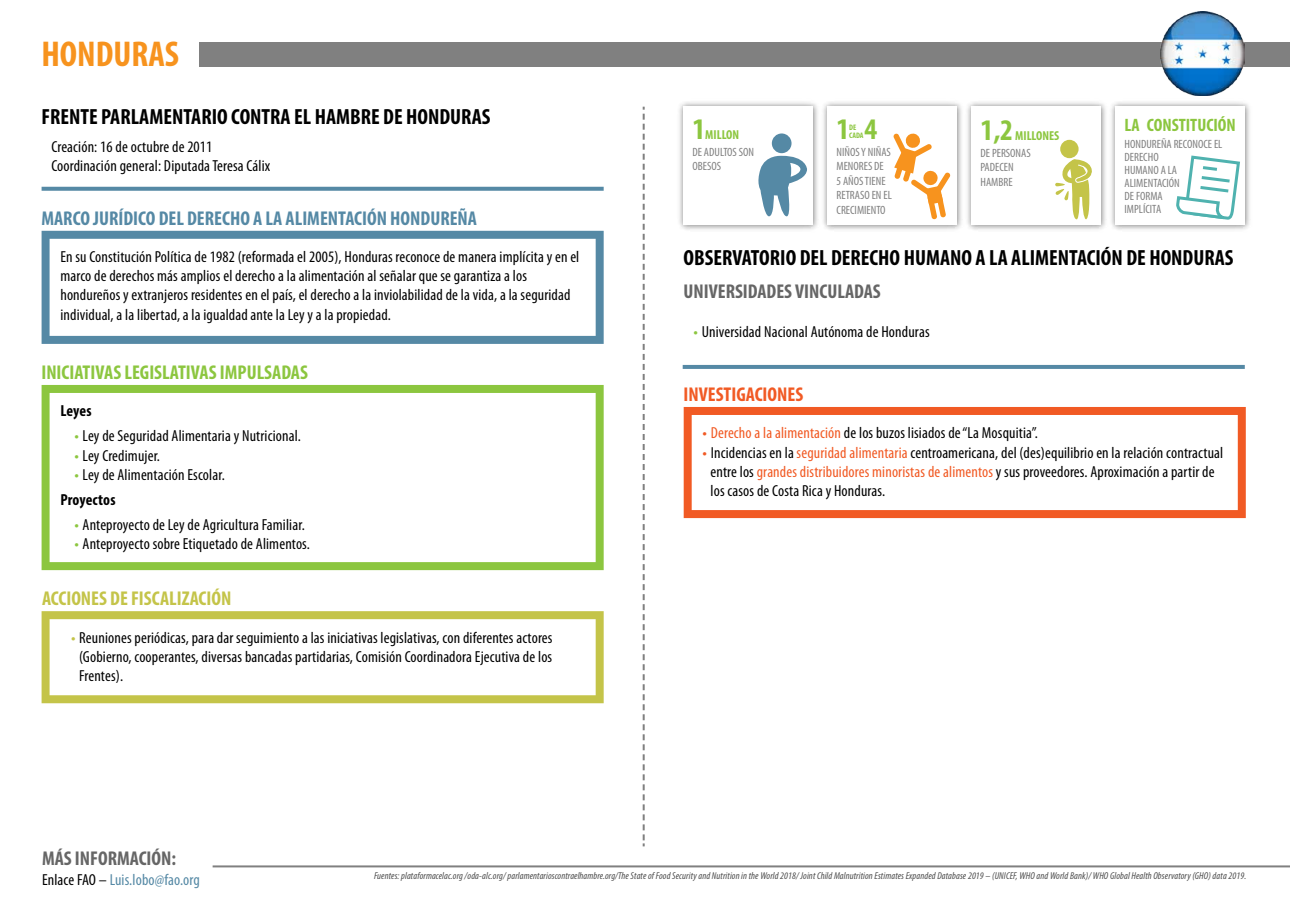
<style>
.page{position:relative;width:1290px;height:908px;background:#fff}
.page>*{position:absolute;margin:0;border:0;box-sizing:border-box;transform-origin:0 0}
.t1{font:700 condensed 36px "Myriad Pro";color:#f7931e}
.t2{font:700 condensed 30px "Myriad Pro";color:#8cc63f}
.t3{font:700 condensed 22px "Myriad Pro";color:#000}
.t4{font:700 condensed 20px "Myriad Pro";color:#5589a5}
.t5{font:700 condensed 20px "Myriad Pro";color:#666}
.t6{font:700 condensed 20px "Myriad Pro";color:#8cc63f}
.t7{font:700 condensed 20px "Myriad Pro";color:#c4c449}
.t8{font:700 condensed 20px "Myriad Pro";color:#f15a24}
.t9{font:700 condensed 18px "Myriad Pro";color:#8cc63f}
.t10{font:condensed 16px/19.2px "Myriad Pro";letter-spacing:.01em;color:#000}
.t11{font:condensed 16px "Myriad Pro";letter-spacing:.01em;color:#5589a5}
.t12{font:700 condensed 16px "Myriad Pro";letter-spacing:.005em;color:#000}
.t13{font:700 condensed 13px "Myriad Pro";color:#8cc63f}
.t14{font:condensed 12px/14.4px "Myriad Pro";color:#808080}
.t15{font:italic condensed 10px "Myriad Pro";letter-spacing:.01em;color:#4d4d4d}
.t16{font:700 condensed 8px "Myriad Pro";color:#8cc63f}
.s1{font-stretch:normal;color:#8cc63f}
.s2{font-weight:700}
.s3{font-stretch:normal;color:#c4c449}
.s4{font-stretch:normal;color:#f15a24}
.s5{color:#f15a24}
.s6{color:#000}
</style>
<div class="page">
<img style="left:679px;top:102px;width:139px;height:128px">
<div style="left:684px;top:107px;width:129px;height:118px;background:#fff"></div>
<div style="left:772px;top:133px;width:19px;height:20px;background:#5589a5;border-radius:50%"></div>
<svg style="left:758px;top:155px;width:49px;height:61px"></svg>
<img style="left:823px;top:102px;width:139px;height:128px">
<div style="left:828px;top:107px;width:129px;height:118px;background:#fff"></div>
<img style="left:967px;top:102px;width:139px;height:128px">
<div style="left:972px;top:107px;width:129px;height:118px;background:#fff"></div>
<img style="left:1111px;top:102px;width:139px;height:128px">
<div style="left:1116px;top:107px;width:129px;height:118px;background:#fff"></div>
<svg style="left:893px;top:133px;width:57px;height:86px"></svg>
<div style="left:1060px;top:140px;width:18px;height:18px;background:#c4c449;border-radius:50%"></div>
<svg style="left:1055px;top:159px;width:37px;height:61px"></svg>
<svg style="left:1176px;top:155px;width:64px;height:65px"></svg>
<div style="left:200px;top:43px;width:1090px;height:24px;background:#808080"></div>
<svg style="left:42px;top:187px;width:562px;height:4px;background:#5f90aa"></svg>
<svg style="left:684px;top:407px;width:562px;height:111px"></svg>
<hr style="left:683px;top:365px;width:562px;height:4px;background:#5589a5">
<hr style="left:213px;top:865px;width:1077px;height:2px;background:#808080">
<svg style="left:643px;top:107px;width:2px;height:739px"></svg>
<img style="left:1160px;top:11px;width:84px;height:85px">
<svg style="left:42px;top:231px;width:562px;height:113px"></svg>
<svg style="left:42px;top:385px;width:562px;height:185px"></svg>
<svg style="left:42px;top:611px;width:562px;height:92px"></svg>
<h1 class="t1" style="left:41px;top:31px;width:139px">HONDURAS</h1>
<h3 class="t3" style="left:41px;top:103px;width:450px">FRENTE PARLAMENTARIO CONTRA EL HAMBRE DE HONDURAS</h3>
<p class="t10" style="left:51px;top:137px;width:220px">Creación: 16 de octubre de 2011<br>Coordinación general: Diputada Teresa Cálix</p>
<p class="t4" style="left:41px;top:205px;width:437px">MARCO JURÍDICO DEL DERECHO A LA ALIMENTACIÓN HONDUREÑA</p>
<p class="t10" style="left:60px;top:247px;width:520px">En su Constitución Política de 1982 (reformada el 2005), Honduras reconoce de manera implícita y en el marco de derechos más amplios el derecho a la alimentación al señalar que se garantiza a los hondureños y extranjeros residentes en el país, el derecho a la inviolabilidad de la vida, a la seguridad individual, a la libertad, a la igualdad ante la Ley y a la propiedad.</p>
<p class="t6" style="left:41px;top:359px;width:268px">INICIATIVAS LEGISLATIVAS IMPULSADAS</p>
<p class="t12" style="left:60px;top:400px;width:33px">Leyes</p>
<p class="t10" style="left:74px;top:426px;width:228px"><span class="s1">•</span> Ley de Seguridad Alimentaria y Nutricional.</p>
<p class="t10" style="left:74px;top:445px;width:87px"><span class="s1">•</span> Ley Credimujer.</p>
<p class="t10" style="left:60px;top:461px;width:166px;line-height:25.2px;text-indent:14px"><span class="s1">•</span> Ley de Alimentación Escolar.<br><span class="s2">Proyectos</span></p>
<p class="t10" style="left:74px;top:515px;width:232px"><span class="s1">•</span> Anteproyecto de Ley de Agricultura Familiar.</p>
<p class="t10" style="left:74px;top:534px;width:237px"><span class="s1">•</span> Anteproyecto sobre Etiquetado de Alimentos.</p>
<p class="t7" style="left:42px;top:585px;width:191px">ACCIONES DE FISCALIZACIÓN</p>
<p class="t10" style="left:79px;top:627px;width:475px;text-align:justify;text-indent:-8px"><span class="s3">•</span> Reuniones periódicas, para dar seguimiento a las iniciativas legislativas, con diferentes actores (Gobierno, cooperantes, diversas bancadas partidarias, Comisión Coordinadora Ejecutiva de los Frentes).</p>
<h2 class="t2" style="left:692px;top:110px;width:14px">1</h2>
<p class="t13" style="left:705px;top:126px;width:35px">MILLON</p>
<p class="t14" style="left:692px;top:145px;width:63px">DE ADULTOS SON<br>OBESOS</p>
<p class="t16" style="left:849px;top:123px;width:9px">DE</p>
<p class="t9" style="left:1124px;top:114px;width:113px">LA CONSTITUCIÓN</p>
<p class="t16" style="left:849px;top:131px;width:16px">CADA</p>
<p class="t14" style="left:1124px;top:137px;width:99px;line-height:13px">HONDUREÑA RECONOCE EL<br>DERECHO<br>HUMANO A LA<br>ALIMENTACIÓN<br>DE FORMA<br>IMPLÍCITA</p>
<h2 class="t2" style="left:836px;top:110px;width:14px">1</h2>
<h2 class="t2" style="left:864px;top:110px;width:14px">4</h2>
<p class="t14" style="left:836px;top:145px;width:57px">NIÑOS Y NIÑAS<br>MENORES DE<br>5 AÑOS TIENE<br>RETRASO EN EL<br>CRECIMIENTO</p>
<h2 class="t2" style="left:980px;top:111px;width:34px">1,2</h2>
<p class="t13" style="left:1015px;top:127px;width:46px">MILLONES</p>
<p class="t14" style="left:980px;top:146px;width:52px">DE PERSONAS<br>PADECEN<br>HAMBRE</p>
<h3 class="t3" style="left:683px;top:244px;width:551px">OBSERVATORIO DEL DERECHO HUMANO A LA ALIMENTACIÓN DE HONDURAS</h3>
<p class="t5" style="left:683px;top:279px;width:199px">UNIVERSIDADES VINCULADAS</p>
<p class="t10" style="left:693px;top:321px;width:238px"><span class="s1">•</span> Universidad Nacional Autónoma de Honduras</p>
<p class="t8" style="left:683px;top:381px;width:121px">INVESTIGACIONES</p>
<p class="t10" style="left:702px;top:423px;width:337px"><span class="s4">•</span> <span class="s5">Derecho a la alimentación</span> de los buzos lisiados de “La Mosquitia”.</p>
<p class="t10" style="left:710px;top:442px;width:514px;text-indent:-8px"><span class="s4">•</span> Incidencias en la <span class="s5">seguridad alimentaria</span> centroamericana, del (des)equilibrio en la relación contractual entre los <span class="s5">grandes distribuidores minoristas de alimentos</span> y sus proveedores. Aproximación a partir de los casos de Costa Rica y Honduras.</p>
<p class="t5" style="left:42px;top:845px;width:136px">MÁS INFORMACIÓN:</p>
<p class="t11" style="left:42px;top:869px;width:159px"><span class="s6">Enlace FAO –</span> Luis.lobo@fao.org</p>
<p class="t15" style="left:374px;top:869px;width:874px">Fuentes: plataformacelac.org /oda-alc.org/ parlamentarioscontraelhambre.org/The State of Food Security and Nutrition in the World 2018/ Joint Child Malnutrition Estimates Expanded Database 2019 – (UNICEF, WHO and World Bank)/ WHO Global Health Observatory (GHO) data 2019.</p>
</div>
